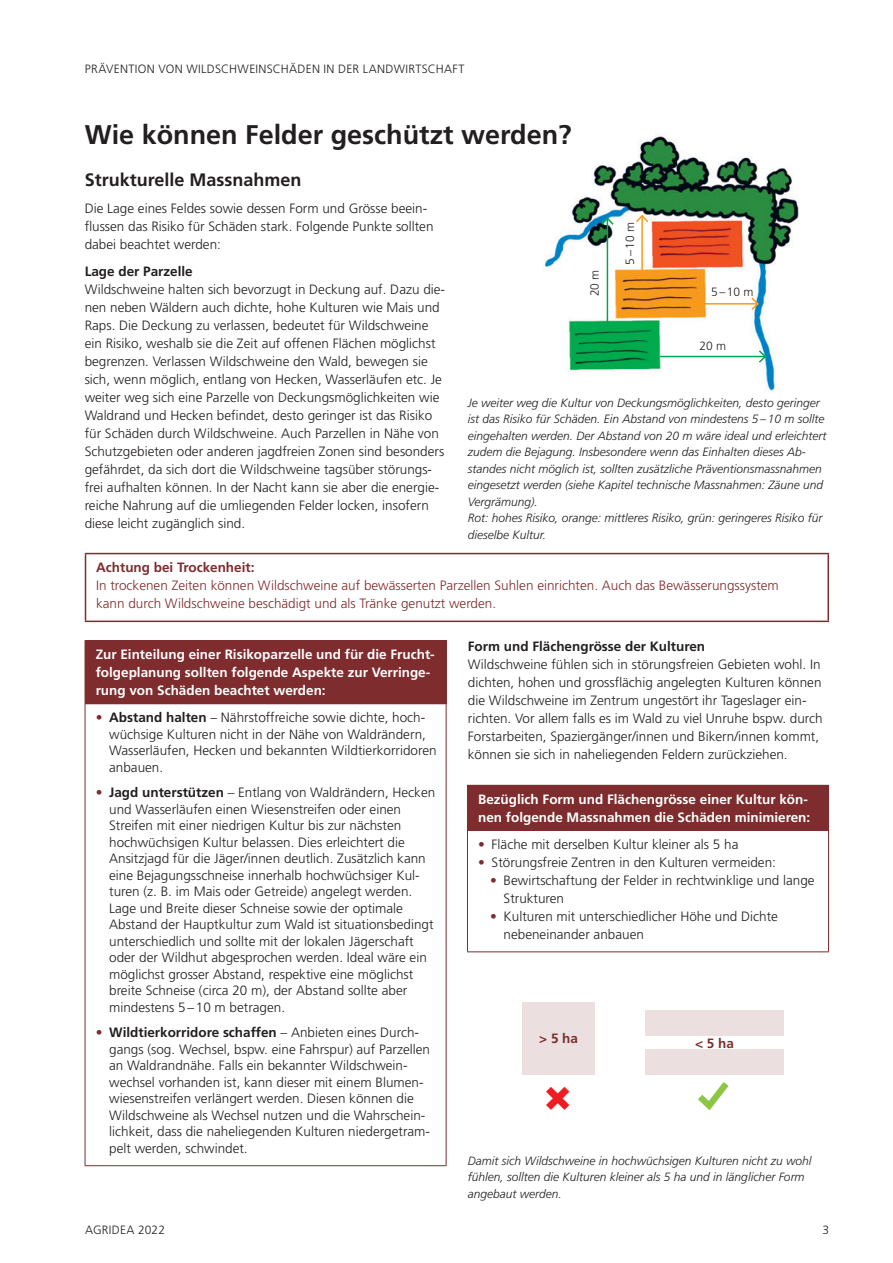
<style>
.page{position:relative;width:893px;height:1263px;background:#fff}
.page>*{position:absolute;margin:0;border:0;box-sizing:border-box;transform-origin:0 0}
.Überschrift_1_bold_1{font:700 27px "Frutiger LT Pro";color:#231f20}
.Überschrift_2_bold_1{font:700 18px "Frutiger LT Pro";color:#231f20}
.Lauftext_9-12_Pt_dan{font:300 13.5px/16.5px "Frutiger LT Pro";color:#231f20}
.Lauftext_bold_9-12_P{font:300 13.5px/18px "Frutiger LT Pro";color:#231f20}
.text_in_kasten{font:700 13.5px/18px "Frutiger LT Pro";color:#fff}
.Lauftext_9-12_Pt{font:300 13.5px/18px "Frutiger LT Pro";color:#7e2c2d}
.Lauftext_bold_9-12_P-2{font:700 13.5px "Frutiger LT Pro";color:#231f20}
.Lauftext_9_Pt{font:700 13.5px "Frutiger LT Pro";color:#7e2c2d}
.Bildlegenden_8-11_Pt{font:italic 300 12px/16.5px "Frutiger LT Pro";color:#231f20}
.Ziffer_in_rotem_Krei{font:300 12px "Frutiger LT Pro";letter-spacing:.025em;color:#231f20}
.s1{font-weight:700}
.s2{color:#7e2c2d}
</style>
<div class="page">
<hr style="left:85px;top:553px;width:744px;height:1px;background:#7e2c2d">
<hr style="left:85px;top:554px;width:1px;height:67px;background:#7e2c2d">
<hr style="left:827px;top:554px;width:2px;height:67px;background:#7e2c2d">
<hr style="left:85px;top:621px;width:744px;height:1px;background:#7e2c2d">
<div style="left:522px;top:1002px;width:73px;height:72px;background:#ebdfdf"></div>
<div style="left:645px;top:1011px;width:139px;height:25px;background:#ebdfdf"></div>
<div style="left:645px;top:1049px;width:139px;height:25px;background:#ebdfdf"></div>
<svg style="left:698px;top:1082px;width:30px;height:28px"></svg>
<img style="left:545px;top:135px;width:254px;height:257px">
<hr style="left:607px;top:218px;width:1px;height:107px;background:#00a54f">
<svg style="left:600px;top:216px;width:15px;height:10px"></svg>
<hr style="left:660px;top:356px;width:105px;height:1px;background:#00a54f">
<svg style="left:757px;top:349px;width:11px;height:15px"></svg>
<hr style="left:641px;top:216px;width:2px;height:58px;background:#f89b1c">
<svg style="left:634px;top:214px;width:16px;height:10px"></svg>
<hr style="left:704px;top:303px;width:54px;height:2px;background:#f89b1c">
<svg style="left:750px;top:296px;width:10px;height:15px"></svg>
<div style="left:85px;top:641px;width:361px;height:63px;background:#7e2c2d"></div>
<hr style="left:85px;top:704px;width:1px;height:461px;background:#7e2c2d">
<hr style="left:446px;top:704px;width:1px;height:461px;background:#7e2c2d">
<hr style="left:85px;top:1165px;width:361px;height:1px;background:#7e2c2d">
<hr style="left:85px;top:640px;width:361px;height:1px;background:#7e2c2d">
<hr style="left:446px;top:641px;width:1px;height:62px;background:#7e2c2d">
<div style="left:467px;top:785px;width:361px;height:45px;background:#7e2c2d"></div>
<hr style="left:467px;top:831px;width:1px;height:120px;background:#7e2c2d">
<hr style="left:828px;top:831px;width:1px;height:120px;background:#7e2c2d">
<hr style="left:467px;top:951px;width:362px;height:1px;background:#7e2c2d">
<hr style="left:467px;top:785px;width:362px;height:1px;background:#7e2c2d">
<hr style="left:828px;top:786px;width:1px;height:44px;background:#7e2c2d">
<hr style="left:467px;top:830px;width:362px;height:1px;background:#7e2c2d">
<p class="Ziffer_in_rotem_Krei" style="left:85px;top:62px;width:381px">PRÄVENTION VON WILDSCHWEINSCHÄDEN IN DER LANDWIRTSCHAFT</p>
<p class="Überschrift_1_bold_1" style="left:85px;top:118px;width:489px">Wie können Felder geschützt werden?</p>
<p class="Überschrift_2_bold_1" style="left:85px;top:169px;width:218px">Strukturelle Massnahmen</p>
<p class="Lauftext_9-12_Pt_dan" style="left:85px;top:199px;width:350px;line-height:18px">Die Lage eines Feldes sowie dessen Form und Grösse beein&shy;flussen das Risiko für Schäden stark. Folgende Punkte sollten dabei beachtet werden:</p>
<p class="Lauftext_bold_9-12_P-2" style="left:85px;top:263px;width:110px">Lage der Parzelle</p>
<p class="Lauftext_9-12_Pt_dan" style="left:85px;top:280px;width:362px;line-height:18px">Wildschweine halten sich bevorzugt in Deckung auf. Dazu die&shy;nen neben Wäldern auch dichte, hohe Kulturen wie Mais und Raps. Die Deckung zu verlassen, bedeutet für Wildschweine ein Risiko, weshalb sie die Zeit auf offenen Flächen möglichst begrenzen. Verlassen Wildschweine den Wald, bewegen sie sich, wenn möglich, entlang von Hecken, Wasserläufen etc. Je weiter weg sich eine Parzelle von Deckungsmöglichkeiten wie Waldrand und Hecken befindet, desto geringer ist das Risiko für Schäden durch Wildschweine. Auch Parzellen in Nähe von Schutzgebieten oder anderen jagdfreien Zonen sind besonders gefährdet, da sich dort die Wildschweine tagsüber störungs&shy;frei aufhalten können. In der Nacht kann sie aber die energie&shy;reiche Nahrung auf die umliegenden Felder locken, insofern diese leicht zugänglich sind.</p>
<p class="Ziffer_in_rotem_Krei" style="left:623px;top:265px;width:44px;rotate:-90deg">5–10 m</p>
<p class="Ziffer_in_rotem_Krei" style="left:588px;top:296px;width:28px;rotate:-90deg">20 m</p>
<p class="Ziffer_in_rotem_Krei" style="left:711px;top:285px;width:44px">5–10 m</p>
<p class="Ziffer_in_rotem_Krei" style="left:699px;top:339px;width:28px">20 m</p>
<p class="Bildlegenden_8-11_Pt" style="left:468px;top:394px;width:360px">Je weiter weg die Kultur von Deckungsmöglichkeiten, desto geringer ist das Risiko für Schäden. Ein Abstand von mindestens 5 –10 m sollte eingehalten werden. Der Abstand von 20 m wäre ideal und erleichtert zudem die Bejagung. Insbesondere wenn das Einhalten dieses Ab&shy;standes nicht möglich ist, sollten zusätzliche Präventionsmassnahmen eingesetzt werden (siehe Kapitel technische Massnahmen: Zäune und Vergrämung).<br>Rot: hohes Risiko, orange: mittleres Risiko, grün: geringeres Risiko für dieselbe Kultur.</p>
<p class="Lauftext_9-12_Pt" style="left:96px;top:559px;width:684px"><span class="s1">Achtung bei Trockenheit:<br></span>In trockenen Zeiten können Wildschweine auf bewässerten Parzellen Suhlen einrichten. Auch das Bewässerungssystem kann durch Wildschweine beschädigt und als Tränke genutzt werden.</p>
<p class="Lauftext_bold_9-12_P-2" style="left:468px;top:638px;width:239px">Form und Flächengrösse der Kulturen</p>
<p class="Lauftext_bold_9-12_P" style="left:468px;top:656px;width:356px">Wildschweine fühlen sich in störungsfreien Gebieten wohl. In dichten, hohen und grossflächig angelegten Kulturen können die Wildschweine im Zentrum ungestört ihr Tageslager ein&shy;richten. Vor allem falls es im Wald zu viel Unruhe bspw. durch Forstarbeiten, Spaziergänger/innen und Bikern/innen kommt, können sie sich in naheliegenden Feldern zurückziehen.</p>
<p class="text_in_kasten" style="left:96px;top:645px;width:341px">Zur Einteilung einer Risikoparzelle und für die Frucht&shy;folgeplanung sollten folgende Aspekte zur Verringe&shy;rung von Schäden beachtet werden:</p>
<p class="Lauftext_9-12_Pt_dan" style="left:109px;top:709px;width:329px;text-indent:-14px"><span class="s2">•</span> <span class="s1">Abstand halten</span> – Nährstoffreiche sowie dichte, hoch&shy;wüchsige Kulturen nicht in der Nähe von Waldrändern, Wasserläufen, Hecken und bekannten Wildtierkorridoren anbauen.</p>
<p class="Lauftext_9-12_Pt_dan" style="left:109px;top:784px;width:328px;text-indent:-14px"><span class="s2">•</span> <span class="s1">Jagd unterstützen</span> – Entlang von Waldrändern, Hecken und Wasserläufen einen Wiesenstreifen oder einen Streifen mit einer niedrigen Kultur bis zur nächsten hochwüchsigen Kultur belassen. Dies erleichtert die Ansitzjagd für die Jäger/innen deutlich. Zusätzlich kann eine Bejagungsschneise innerhalb hochwüchsiger Kul&shy;turen (z. B. im Mais oder Getreide) angelegt werden.<br>Lage und Breite dieser Schneise sowie der optimale Abstand der Hauptkultur zum Wald ist situationsbedingt unterschiedlich und sollte mit der lokalen Jägerschaft oder der Wildhut abgesprochen werden. Ideal wäre ein möglichst grosser Abstand, respektive eine möglichst breite Schneise (circa 20 m), der Abstand sollte aber mindestens 5–10 m betragen.</p>
<p class="Lauftext_9-12_Pt_dan" style="left:109px;top:1024px;width:322px;text-indent:-14px"><span class="s2">•</span> <span class="s1">Wildtierkorridore schaffen</span> – Anbieten eines Durch&shy;gangs (sog. Wechsel, bspw. eine Fahrspur) auf Parzellen an Waldrandnähe. Falls ein bekannter Wildschwein&shy;wechsel vorhanden ist, kann dieser mit einem Blumen&shy;wiesenstreifen verlängert werden. Diesen können die Wildschweine als Wechsel nutzen und die Wahrschein&shy;lichkeit, dass die naheliegenden Kulturen niedergetram&shy;pelt werden, schwindet.</p>
<p class="text_in_kasten" style="left:478px;top:790px;width:334px">Bezüglich Form und Flächengrösse einer Kultur kön&shy;nen folgende Massnahmen die Schäden minimieren:</p>
<p class="Lauftext_9-12_Pt_dan" style="left:478px;top:836px;width:262px"><span class="s2">•</span> Fläche mit derselben Kultur kleiner als 5 ha</p>
<p class="Lauftext_9-12_Pt_dan" style="left:478px;top:854px;width:299px"><span class="s2">•</span> Störungsfreie Zentren in den Kulturen vermeiden:</p>
<p class="Lauftext_9-12_Pt_dan" style="left:504px;top:871px;width:313px;line-height:18px;text-indent:-14px"><span class="s2">•</span> Bewirtschaftung der Felder in rechtwinklige und lange<br>Strukturen</p>
<p class="Lauftext_9-12_Pt_dan" style="left:504px;top:907px;width:276px;line-height:18px;text-indent:-14px"><span class="s2">•</span> Kulturen mit unterschiedlicher Höhe und Dichte nebeneinander anbauen</p>
<p class="Lauftext_9_Pt" style="left:539px;top:1030px;width:40px">&gt; 5 ha</p>
<p class="Lauftext_9_Pt" style="left:695px;top:1035px;width:40px">&lt; 5 ha</p>
<p class="Bildlegenden_8-11_Pt" style="left:468px;top:1152px;width:345px">Damit sich Wildschweine in hochwüchsigen Kulturen nicht zu wohl fühlen, sollten die Kulturen kleiner als 5 ha und in länglicher Form angebaut werden.</p>
<p class="Ziffer_in_rotem_Krei" style="left:85px;top:1222px;width:82px">AGRIDEA 2022</p>
<p class="Ziffer_in_rotem_Krei" style="left:822px;top:1222px;width:8px">3</p>
</div>
